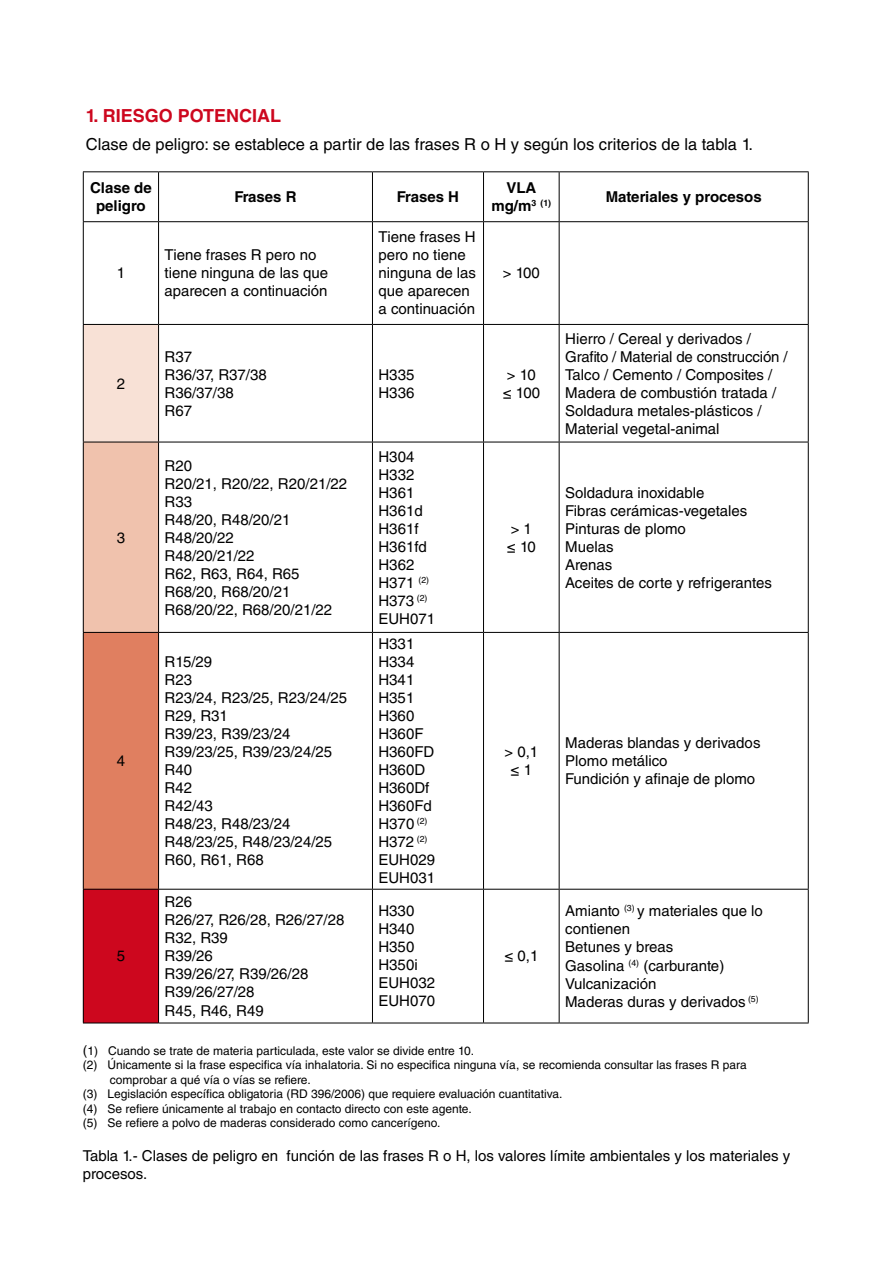
<style>
.page{position:relative;width:893px;height:1263px;background:#fff}
.page>*{position:absolute;margin:0;border:0;box-sizing:border-box;transform-origin:0 0}
.t1{font:700 18px "Helvetica LT Std";color:#cd071e}
.t2{font:16.5px "Helvetica LT Std";color:#000}
.t3{font:15px/18px "Helvetica LT Std";color:#000}
.t4{font:700 15px/18px "Helvetica LT Std";color:#000;text-align:center}
.t5{font:12px "Helvetica LT Std";color:#000}
.s1{font-size:13.5px}
</style>
<div class="page">
<div style="left:83px;top:324px;width:76px;height:118px;background:#f8e1d6"></div>
<div style="left:83px;top:442px;width:76px;height:190px;background:#f0c2ad"></div>
<div style="left:83px;top:632px;width:76px;height:257px;background:#e07f60"></div>
<div style="left:83px;top:889px;width:76px;height:134px;background:#cd071e"></div>
<hr style="left:83px;top:171px;width:76px;height:1px;background:#000">
<hr style="left:83px;top:172px;width:1px;height:49px;background:#000">
<hr style="left:159px;top:171px;width:213px;height:1px;background:#000">
<hr style="left:158px;top:172px;width:1px;height:49px;background:#000">
<hr style="left:372px;top:171px;width:111px;height:1px;background:#000">
<hr style="left:372px;top:172px;width:1px;height:49px;background:#000">
<hr style="left:483px;top:171px;width:76px;height:1px;background:#000">
<hr style="left:483px;top:172px;width:1px;height:49px;background:#000">
<hr style="left:559px;top:171px;width:250px;height:1px;background:#000">
<hr style="left:559px;top:172px;width:1px;height:49px;background:#000">
<hr style="left:808px;top:172px;width:1px;height:49px;background:#000">
<hr style="left:83px;top:221px;width:76px;height:1px;background:#000">
<hr style="left:83px;top:222px;width:1px;height:102px;background:#000">
<hr style="left:159px;top:221px;width:213px;height:1px;background:#000">
<hr style="left:158px;top:222px;width:1px;height:102px;background:#000">
<hr style="left:372px;top:221px;width:111px;height:1px;background:#000">
<hr style="left:372px;top:222px;width:1px;height:102px;background:#000">
<hr style="left:483px;top:221px;width:76px;height:1px;background:#000">
<hr style="left:483px;top:222px;width:1px;height:102px;background:#000">
<hr style="left:559px;top:221px;width:250px;height:1px;background:#000">
<hr style="left:559px;top:222px;width:1px;height:102px;background:#000">
<hr style="left:808px;top:222px;width:1px;height:102px;background:#000">
<hr style="left:83px;top:324px;width:76px;height:1px;background:#000">
<hr style="left:83px;top:325px;width:1px;height:117px;background:#000">
<hr style="left:159px;top:324px;width:213px;height:1px;background:#000">
<hr style="left:158px;top:325px;width:1px;height:117px;background:#000">
<hr style="left:372px;top:324px;width:111px;height:1px;background:#000">
<hr style="left:372px;top:325px;width:1px;height:117px;background:#000">
<hr style="left:483px;top:324px;width:76px;height:1px;background:#000">
<hr style="left:483px;top:325px;width:1px;height:117px;background:#000">
<hr style="left:559px;top:324px;width:250px;height:1px;background:#000">
<hr style="left:559px;top:325px;width:1px;height:117px;background:#000">
<hr style="left:808px;top:325px;width:1px;height:117px;background:#000">
<hr style="left:83px;top:442px;width:76px;height:1px;background:#000">
<hr style="left:83px;top:442px;width:1px;height:190px;background:#000">
<hr style="left:159px;top:442px;width:213px;height:1px;background:#000">
<hr style="left:158px;top:442px;width:1px;height:190px;background:#000">
<hr style="left:372px;top:442px;width:111px;height:1px;background:#000">
<hr style="left:372px;top:442px;width:1px;height:190px;background:#000">
<hr style="left:483px;top:442px;width:76px;height:1px;background:#000">
<hr style="left:483px;top:442px;width:1px;height:190px;background:#000">
<hr style="left:559px;top:442px;width:250px;height:1px;background:#000">
<hr style="left:559px;top:442px;width:1px;height:190px;background:#000">
<hr style="left:808px;top:442px;width:1px;height:190px;background:#000">
<hr style="left:83px;top:632px;width:76px;height:1px;background:#000">
<hr style="left:83px;top:633px;width:1px;height:256px;background:#000">
<hr style="left:159px;top:632px;width:213px;height:1px;background:#000">
<hr style="left:158px;top:633px;width:1px;height:256px;background:#000">
<hr style="left:372px;top:632px;width:111px;height:1px;background:#000">
<hr style="left:372px;top:633px;width:1px;height:256px;background:#000">
<hr style="left:483px;top:632px;width:76px;height:1px;background:#000">
<hr style="left:483px;top:633px;width:1px;height:256px;background:#000">
<hr style="left:559px;top:632px;width:250px;height:1px;background:#000">
<hr style="left:559px;top:633px;width:1px;height:256px;background:#000">
<hr style="left:808px;top:633px;width:1px;height:256px;background:#000">
<hr style="left:83px;top:889px;width:76px;height:1px;background:#000">
<hr style="left:83px;top:889px;width:1px;height:134px;background:#000">
<hr style="left:159px;top:889px;width:213px;height:1px;background:#000">
<hr style="left:158px;top:889px;width:1px;height:134px;background:#000">
<hr style="left:372px;top:889px;width:111px;height:1px;background:#000">
<hr style="left:372px;top:889px;width:1px;height:134px;background:#000">
<hr style="left:483px;top:889px;width:76px;height:1px;background:#000">
<hr style="left:483px;top:889px;width:1px;height:134px;background:#000">
<hr style="left:559px;top:889px;width:250px;height:1px;background:#000">
<hr style="left:559px;top:889px;width:1px;height:134px;background:#000">
<hr style="left:808px;top:889px;width:1px;height:134px;background:#000">
<hr style="left:83px;top:1023px;width:76px;height:1px;background:#000">
<hr style="left:159px;top:1023px;width:213px;height:1px;background:#000">
<hr style="left:372px;top:1023px;width:111px;height:1px;background:#000">
<hr style="left:483px;top:1023px;width:76px;height:1px;background:#000">
<hr style="left:559px;top:1023px;width:250px;height:1px;background:#000">
<p class="t1" style="left:86px;top:105px;width:197px">1. RIESGO POTENCIAL</p>
<p class="t2" style="left:86px;top:135px;width:669px">Clase de peligro: se establece a partir de las frases R o H y según los criterios de la tabla 1.</p>
<p class="t4" style="left:90px;top:179px;width:63px">Clase de peligro</p>
<p class="t4" style="left:234px;top:188px;width:64px">Frases R</p>
<p class="t4" style="left:397px;top:188px;width:64px">Frases H</p>
<p class="t4" style="left:491px;top:179px;width:61px">VLA mg/m<sup>3</sup> <sup>(1)</sup></p>
<p class="t4" style="left:606px;top:188px;width:157px">Materiales y procesos</p>
<p class="t3" style="left:117px;top:264px;width:10px">1</p>
<p class="t3" style="left:117px;top:374px;width:10px">2</p>
<p class="t3" style="left:117px;top:528px;width:10px">3</p>
<p class="t3" style="left:117px;top:752px;width:10px">4</p>
<p class="t3" style="left:117px;top:947px;width:10px">5</p>
<p class="t3" style="left:165px;top:246px;width:165px">Tiene frases R pero no tiene ninguna de las que aparecen a continuación</p>
<p class="t3" style="left:165px;top:347px;width:104px">R37<br>R36/37, R37/38<br>R36/37/38<br>R67</p>
<p class="t3" style="left:378px;top:228px;width:99px">Tiene frases H pero no tiene ninguna de las que aparecen a continuación</p>
<p class="t3" style="left:503px;top:264px;width:39px">&gt; 100</p>
<p class="t3" style="left:378px;top:365px;width:37px">H335<br>H336</p>
<p class="t3" style="left:503px;top:365px;width:39px">&gt; 10 ≤ 100</p>
<p class="t3" style="left:165px;top:456px;width:184px">R20<br>R20/21, R20/22, R20/21/22<br>R33<br>R48/20, R48/20/21<br>R48/20/22<br>R48/20/21/22<br>R62, R63, R64, R65<br>R68/20, R68/20/21<br>R68/20/22, R68/20/21/22</p>
<p class="t3" style="left:378px;top:447px;width:58px">H304<br>H332<br>H361<br>H361d<br>H361f<br>H361fd<br>H362<br>H371 <sup>(2)<br></sup>H373 <sup>(2)<br></sup>EUH071</p>
<p class="t3" style="left:507px;top:519px;width:31px">&gt; 1 ≤ 10</p>
<p class="t3" style="left:565px;top:329px;width:224px">Hierro / Cereal y derivados /<br>Grafito / Material de construcción /<br>Talco / Cemento / Composites /<br>Madera de combustión tratada /<br>Soldadura metales-plásticos /<br>Material vegetal-animal</p>
<p class="t3" style="left:565px;top:483px;width:208px">Soldadura inoxidable<br>Fibras cerámicas-vegetales<br>Pinturas de plomo<br>Muelas<br>Arenas<br>Aceites de corte y refrigerantes</p>
<p class="t3" style="left:165px;top:653px;width:184px">R15/29<br>R23<br>R23/24, R23/25, R23/24/25<br>R29, R31<br>R39/23, R39/23/24<br>R39/23/25, R39/23/24/25<br>R40<br>R42<br>R42/43<br>R48/23, R48/23/24<br>R48/23/25, R48/23/24/25<br>R60, R61, R68</p>
<p class="t3" style="left:378px;top:635px;width:58px">H331<br>H334<br>H341<br>H351<br>H360<br>H360F<br>H360FD<br>H360D<br>H360Df<br>H360Fd<br>H370 <sup>(2)<br></sup>H372 <sup>(2)<br></sup>EUH029<br>EUH031</p>
<p class="t3" style="left:165px;top:893px;width:181px">R26<br>R26/27, R26/28, R26/27/28<br>R32, R39<br>R39/26<br>R39/26/27, R39/26/28<br>R39/26/27/28<br>R45, R46, R49</p>
<p class="t3" style="left:378px;top:902px;width:58px">H330<br>H340<br>H350<br>H350i<br>EUH032<br>EUH070</p>
<p class="t3" style="left:504px;top:743px;width:35px;text-align:center">&gt; 0,1 ≤ 1</p>
<p class="t3" style="left:565px;top:734px;width:197px">Maderas blandas y derivados<br>Plomo metálico<br>Fundición y afinaje de plomo</p>
<p class="t3" style="left:504px;top:947px;width:36px">≤ 0,1</p>
<p class="t3" style="left:565px;top:902px;width:199px">Amianto <sup>(3)</sup> y materiales que lo contienen<br>Betunes y breas<br>Gasolina <sup>(4)</sup> (carburante)<br>Vulcanización<br>Maderas duras y derivados <sup>(5)</sup></p>
<p class="t5" style="left:83px;top:1044px;width:393px"><span class="s1">(</span>1) Cuando se trate de materia particulada, este valor se divide entre 10.</p>
<p class="t5" style="left:83px;top:1058px;width:665px">(2) Únicamente si la frase especifica vía inhalatoria. Si no especifica ninguna vía, se recomienda consultar las frases R para</p>
<p class="t5" style="left:110px;top:1073px;width:202px">comprobar a qué vía o vías se refiere.</p>
<p class="t5" style="left:83px;top:1087px;width:481px">(3) Legislación específica obligatoria (RD 396/2006) que requiere evaluación cuantitativa.</p>
<p class="t5" style="left:83px;top:1101px;width:390px">(4) Se refiere únicamente al trabajo en contacto directo con este agente.</p>
<p class="t5" style="left:83px;top:1116px;width:359px">(5) Se refiere a polvo de maderas considerado como cancerígeno.</p>
<p class="t3" style="left:83px;top:1147px;width:709px">Tabla 1.- Clases de peligro en función de las frases R o H, los valores límite ambientales y los materiales y procesos.</p>
</div>
